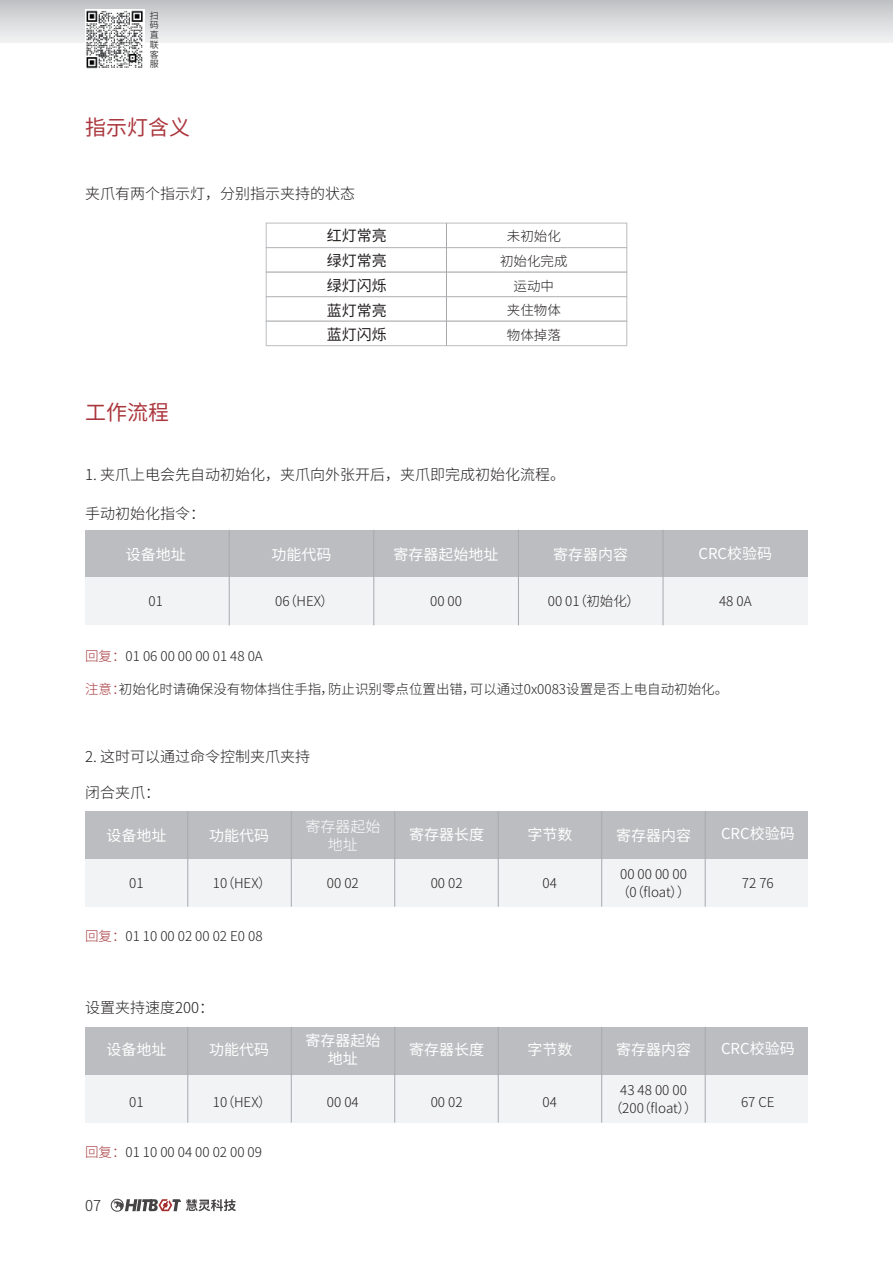
<style>
.page{position:relative;width:893px;height:1263px;background:#fff}
.page>*{position:absolute;margin:0;border:0;box-sizing:border-box;transform-origin:0 0}
.t1{font:21px "Source Han Sans CN";color:#ab373e}
.t2{font:300 15px "Source Han Sans CN";color:#231f20}
.t3{font:15px/18px "Source Han Sans CN";color:#fff;text-align:center}
.t4{font:15px/24.9px "Source Han Sans CN";color:#231f20;text-align:justify}
.t5{font:300 15px/18px "Source Han Sans CN";color:#fff;text-align:center}
.t6{font:300 13.5px/24.8px "Source Han Sans CN";color:#231f20;text-align:center}
.t7{font:9px/9.8px "Source Han Sans CN";color:#3e3e3f;text-align:justify}
.s1{color:#a73a3f}
</style>
<div class="page">
<div style="left:85px;top:811px;width:723px;height:48px;background:#bcbdc0"></div>
<div style="left:85px;top:859px;width:723px;height:48px;background:#f2f3f4"></div>
<hr style="left:188px;top:811px;width:1px;height:96px;background:#a8a9ad">
<hr style="left:291px;top:811px;width:1px;height:96px;background:#a8a9ad">
<hr style="left:394px;top:811px;width:1px;height:96px;background:#a8a9ad">
<hr style="left:498px;top:811px;width:1px;height:96px;background:#a8a9ad">
<hr style="left:601px;top:811px;width:1px;height:96px;background:#a8a9ad">
<hr style="left:705px;top:811px;width:1px;height:96px;background:#a8a9ad">
<div style="left:85px;top:1027px;width:723px;height:47px;background:#bcbdc0"></div>
<div style="left:85px;top:1074px;width:723px;height:48px;background:#f2f3f4"></div>
<hr style="left:188px;top:1027px;width:1px;height:95px;background:#a8a9ad">
<hr style="left:291px;top:1027px;width:1px;height:95px;background:#a8a9ad">
<hr style="left:394px;top:1027px;width:1px;height:95px;background:#a8a9ad">
<hr style="left:498px;top:1027px;width:1px;height:95px;background:#a8a9ad">
<hr style="left:601px;top:1027px;width:1px;height:95px;background:#a8a9ad">
<hr style="left:705px;top:1027px;width:1px;height:95px;background:#a8a9ad">
<div style="left:85px;top:530px;width:723px;height:47px;background:#bcbdc0"></div>
<div style="left:85px;top:577px;width:723px;height:48px;background:#f2f3f4"></div>
<hr style="left:663px;top:530px;width:1px;height:95px;background:#a8a9ad">
<hr style="left:518px;top:530px;width:1px;height:95px;background:#a8a9ad">
<hr style="left:374px;top:530px;width:1px;height:95px;background:#a8a9ad">
<hr style="left:229px;top:530px;width:1px;height:95px;background:#a8a9ad">
<div style="left:266px;top:247px;width:361px;height:25px;border:1px solid #bcbdc0"></div>
<div style="left:266px;top:272px;width:361px;height:25px;border:1px solid #bcbdc0"></div>
<div style="left:266px;top:296px;width:361px;height:25px;border:1px solid #bcbdc0"></div>
<div style="left:266px;top:321px;width:361px;height:25px;border:1px solid #bcbdc0"></div>
<div style="left:266px;top:223px;width:361px;height:25px;border:1px solid #bcbdc0"></div>
<hr style="left:446px;top:223px;width:1px;height:123px;background:#a8a9ad">
<div style="left:0;top:0;width:893px;height:43px;background:linear-gradient(to bottom,#c0c1c4,#f4f4f5)"></div>
<img style="left:85px;top:10px;width:59px;height:59px">
<div style="left:111px;top:1199px;width:12px;height:12px;border:1px solid #464345;border-radius:50%"></div>
<svg style="left:113px;top:1199px;width:123px;height:12px"></svg>
<p class="t7" style="left:150px;top:11px;width:10px">扫码直联客服</p>
<h1 class="t1" style="left:85px;top:115px;width:106px">指示灯含义</h1>
<p class="t2" style="left:85px;top:185px;width:271px">夹爪有两个指示灯，分别指示夹持的状态</p>
<p class="t4" style="left:327px;top:224px;width:62px">红灯常亮</p>
<p class="t6" style="left:507px;top:224px;width:55px">未初始化</p>
<h1 class="t1" style="left:85px;top:400px;width:85px">工作流程</h1>
<p class="t4" style="left:327px;top:248px;width:62px">绿灯常亮绿灯闪烁蓝灯常亮蓝灯闪烁</p>
<p class="t6" style="left:500px;top:248px;width:69px">初始化完成运动中<br>夹住物体物体掉落</p>
<p class="t2" style="left:85px;top:466px;width:482px">1. 夹爪上电会先自动初始化，夹爪向外张开后，夹爪即完成初始化流程。</p>
<p class="t2" style="left:85px;top:505px;width:121px">手动初始化指令：</p>
<p class="t3" style="left:126px;top:546px;width:61px">设备地址</p>
<p class="t3" style="left:272px;top:546px;width:62px">功能代码</p>
<p class="t3" style="left:394px;top:546px;width:106px">寄存器起始地址</p>
<p class="t3" style="left:553px;top:546px;width:76px">寄存器内容</p>
<p class="t3" style="left:698px;top:544px;width:75px">CRC校验码</p>
<p class="t6" style="left:149px;top:589px;width:16px">01</p>
<p class="t6" style="left:275px;top:589px;width:60px">06（HEX）</p>
<p class="t6" style="left:430px;top:589px;width:33px">00 00</p>
<p class="t6" style="left:548px;top:589px;width:94px">00 01（初始化）</p>
<p class="t6" style="left:719px;top:589px;width:34px">48 0A</p>
<p class="t6" style="left:85px;top:643px;width:179px"><span class="s1">回复：</span>01 06 00 00 00 01 48 0A</p>
<p class="t6" style="left:85px;top:677px;width:645px"><span class="s1">注意：</span>初始化时请确保没有物体挡住手指，防止识别零点位置出错，可以通过0x0083设置是否上电自动初始化。</p>
<p class="t2" style="left:85px;top:748px;width:227px">2. 这时可以通过命令控制夹爪夹持</p>
<p class="t2" style="left:85px;top:784px;width:77px">闭合夹爪：</p>
<p class="t3" style="left:107px;top:826px;width:61px">设备地址</p>
<p class="t3" style="left:209px;top:826px;width:61px">功能代码</p>
<p class="t5" style="left:305px;top:817px;width:76px">寄存器起始地址</p>
<p class="t3" style="left:409px;top:826px;width:76px">寄存器长度</p>
<p class="t3" style="left:527px;top:826px;width:46px">字节数</p>
<p class="t3" style="left:616px;top:826px;width:76px">寄存器内容</p>
<p class="t3" style="left:721px;top:825px;width:75px">CRC校验码</p>
<p class="t6" style="left:213px;top:871px;width:60px">10（HEX）</p>
<p class="t6" style="left:327px;top:871px;width:33px">00 02</p>
<p class="t6" style="left:431px;top:871px;width:33px">00 02</p>
<p class="t6" style="left:543px;top:871px;width:16px">04</p>
<p class="t6" style="left:616px;top:865px;width:76px;line-height:18px;text-align:left">00 00 00 00（0（float））</p>
<p class="t6" style="left:742px;top:871px;width:33px">72 76</p>
<p class="t6" style="left:85px;top:924px;width:179px"><span class="s1">回复：</span>01 10 00 02 00 02 E0 08</p>
<p class="t6" style="left:129px;top:871px;width:16px">01</p>
<p class="t2" style="left:85px;top:999px;width:131px">设置夹持速度200：</p>
<p class="t3" style="left:107px;top:1041px;width:61px">设备地址</p>
<p class="t3" style="left:209px;top:1041px;width:61px">功能代码</p>
<p class="t3" style="left:305px;top:1032px;width:76px">寄存器起始地址</p>
<p class="t3" style="left:616px;top:1041px;width:76px">寄存器内容</p>
<p class="t3" style="left:721px;top:1040px;width:75px">CRC校验码</p>
<p class="t6" style="left:129px;top:1089px;width:16px">01</p>
<p class="t3" style="left:409px;top:1041px;width:76px">寄存器长度</p>
<p class="t3" style="left:527px;top:1041px;width:46px">字节数</p>
<p class="t6" style="left:609px;top:1081px;width:90px;line-height:18px">43 48 00 00（200（float））</p>
<p class="t6" style="left:213px;top:1089px;width:60px">10（HEX）</p>
<p class="t6" style="left:327px;top:1089px;width:33px">00 04</p>
<p class="t6" style="left:431px;top:1089px;width:33px">00 02</p>
<p class="t6" style="left:543px;top:1089px;width:16px">04</p>
<p class="t6" style="left:741px;top:1089px;width:35px">67 CE</p>
<p class="t6" style="left:85px;top:1139px;width:179px"><span class="s1">回复：</span>01 10 00 04 00 02 00 09</p>
<p class="t2" style="left:85px;top:1196px;width:18px">07</p>
</div>
